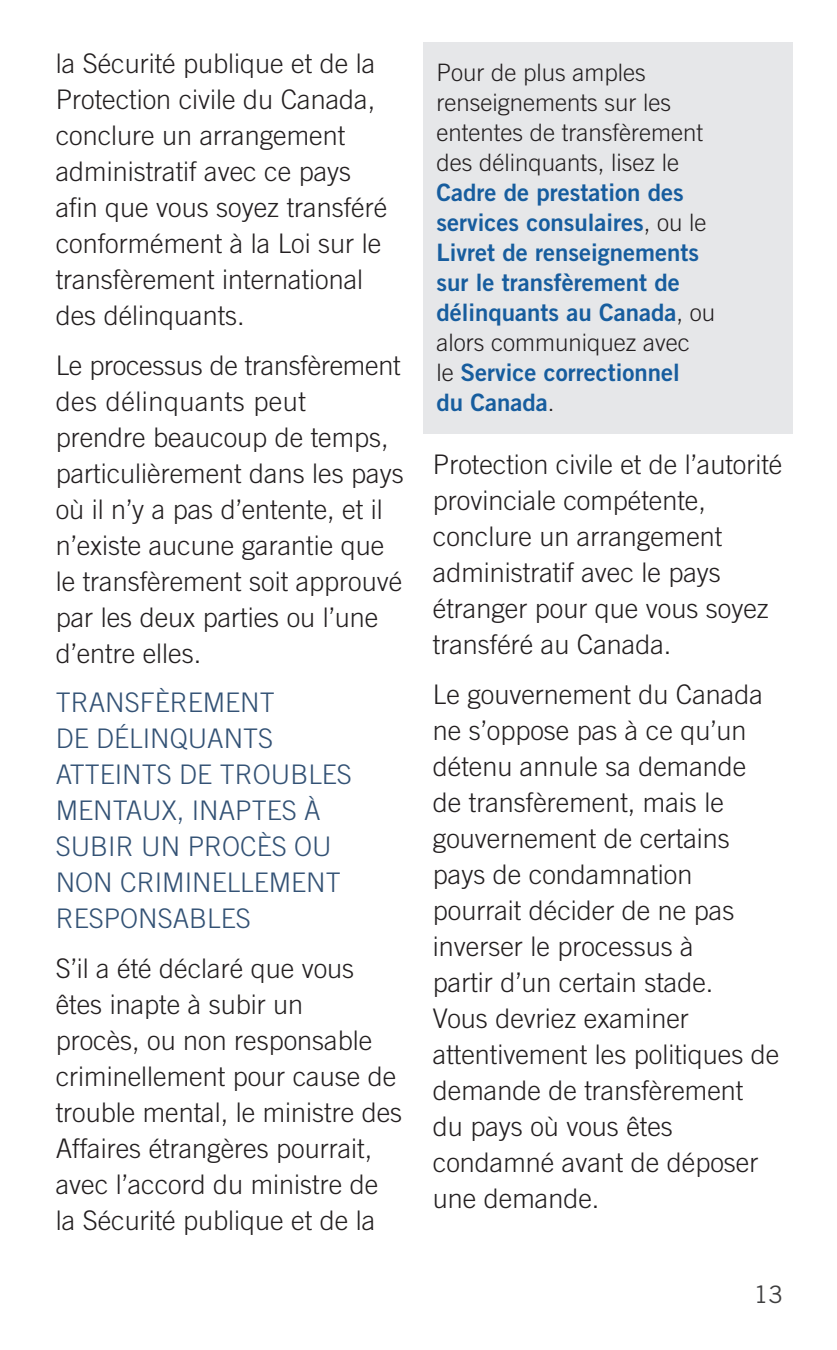
<style>
.page{position:relative;width:837px;height:1350px;background:#fff}
.page>*{position:absolute;margin:0;border:0;box-sizing:border-box;transform-origin:0 0}
.main_content{font:300 27px/36px "Trade Gothic LT Std";color:#231f20}
.last_paragraph{font:300 27px/36px "Trade Gothic LT Std";color:#231f20}
.Subsub_titles{font:300 27px/36px "Trade Gothic LT Std";color:#335275}
.content{font:24px/30px "Trade Gothic LT Std Bd 2";color:#175d9e}
.t1{font:24px "Trade Gothic LT Std";color:#3e3e3f}
.s1{font-family:"Trade Gothic LT Std";font-weight:300;color:#231f20}
</style>
<div class="page">
<div style="left:423px;top:42px;width:370px;height:391px;background:#e6e7e9"></div>
<p class="main_content" style="left:56px;top:46px;width:333px">la Sécurité publique et de la<br>Protection civile du Canada, conclure un arrangement administratif avec ce pays afin que vous soyez transféré conformément à la Loi sur le transfèrement international des délinquants.</p>
<p class="main_content" style="left:56px;top:347px;width:350px">Le processus de transfèrement des délinquants peut<br>prendre beaucoup de temps, particulièrement dans les pays où il n’y a pas d’entente, et il n’existe aucune garantie que le transfèrement soit approuvé par les deux parties ou l’une d’entre elles.</p>
<p class="Subsub_titles" style="left:56px;top:685px;width:298px">TRANSFÈREMENT<br>DE DÉLINQUANTS<br>ATTEINTS DE TROUBLES<br>MENTAUX, INAPTES À<br>SUBIR UN PROCÈS OU<br>NON CRIMINELLEMENT<br>RESPONSABLES</p>
<p class="main_content" style="left:56px;top:950px;width:348px">S’il a été déclaré que vous êtes inapte à subir un<br>procès, ou non responsable criminellement pour cause de trouble mental, le ministre des<br>Affaires étrangères pourrait, avec l’accord du ministre de la Sécurité publique et de la</p>
<p class="content" style="left:436px;top:57px;width:280px"><span class="s1">Pour de plus amples renseignements sur les ententes de transfèrement des délinquants, lisez le<br></span>Cadre de prestation des services consulaires<span class="s1">, ou le<br></span>Livret de renseignements sur le transfèrement de délinquants au Canada<span class="s1">, ou alors communiquez avec<br>le</span> Service correctionnel<br>du Canada<span class="s1">.</span></p>
<p class="main_content" style="left:433px;top:446px;width:351px">Protection civile et de l’autorité provinciale compétente, conclure un arrangement administratif avec le pays étranger pour que vous soyez transféré au Canada.</p>
<p class="last_paragraph" style="left:433px;top:676px;width:348px">Le gouvernement du Canada ne s’oppose pas à ce qu’un détenu annule sa demande de transfèrement, mais le gouvernement de certains pays de condamnation pourrait décider de ne pas inverser le processus à<br>partir d’un certain stade.<br>Vous devriez examiner attentivement les politiques de demande de transfèrement du pays où vous êtes condamné avant de déposer une demande.</p>
<p class="t1" style="left:754px;top:1280px;width:31px">13</p>
</div>
